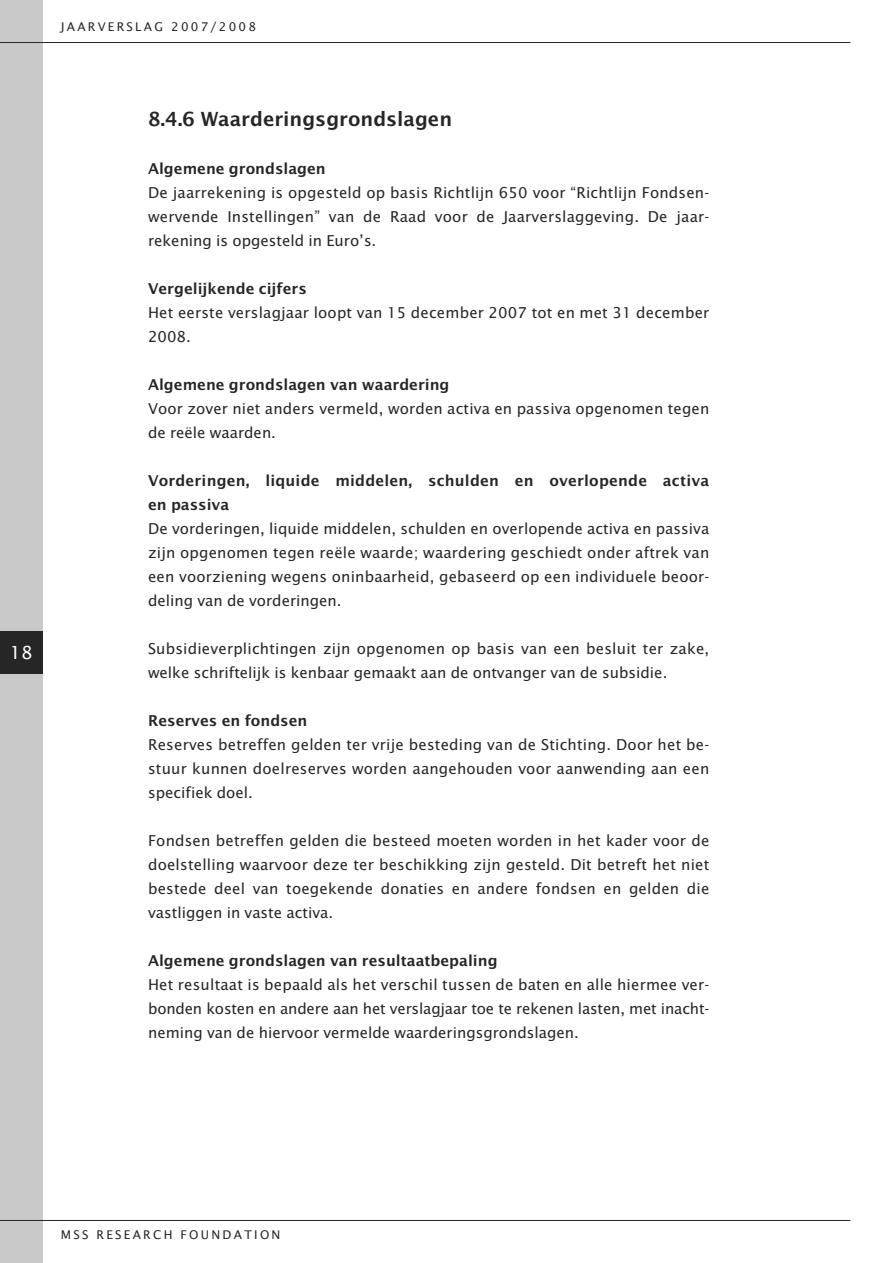
<style>
.page{position:relative;width:893px;height:1263px;background:#fff}
.page>*{position:absolute;margin:0;border:0;box-sizing:border-box;transform-origin:0 0}
.t1{font:600 19.5px "Lucida Sans";color:#272627}
.t2{font:18px "Lucida Sans";color:#fff}
.t3{font:15px/24px "Lucida Sans";letter-spacing:.01em;color:#272627;text-align:justify}
.t4{font:600 15px/24px "Lucida Sans";color:#272627}
.t5{font:12px "Lucida Sans";letter-spacing:.19em;color:#272627}
</style>
<div class="page">
<div style="left:0;top:0;width:43px;height:1263px;background:#c9c9c9"></div>
<div style="left:0;top:631px;width:43px;height:43px;background:#272627"></div>
<hr style="left:0;top:42px;width:850px;height:1px;background:#272627">
<hr style="left:0;top:1220px;width:850px;height:1px;background:#272627">
<p class="t5" style="left:61px;top:19px;width:197px">JAARVERSLAG 2007/2008</p>
<p class="t2" style="left:10px;top:642px;width:24px">18</p>
<h1 class="t1" style="left:148px;top:107px;width:306px">8.4.6 Waarderingsgrondslagen</h1>
<p class="t4" style="left:148px;top:156px;width:179px">Algemene grondslagen</p>
<p class="t3" style="left:148px;top:180px;width:563px">De jaarrekening is opgesteld op basis Richtlijn 650 voor “Richtlijn Fondsen&shy;wervende Instellingen” van de Raad voor de Jaarverslaggeving. De jaar&shy;rekening is opgesteld in Euro’s.</p>
<p class="t4" style="left:148px;top:276px;width:160px">Vergelijkende cijfers</p>
<p class="t3" style="left:148px;top:300px;width:563px">Het eerste verslagjaar loopt van 15 december 2007 tot en met 31 december<br>2008.</p>
<p class="t4" style="left:148px;top:372px;width:303px">Algemene grondslagen van waardering</p>
<p class="t3" style="left:148px;top:396px;width:563px">Voor zover niet anders vermeld, worden activa en passiva opgenomen tegen de reële waarden.</p>
<p class="t4" style="left:148px;top:468px;width:563px">Vorderingen, liquide middelen, schulden en overlopende activa en passiva</p>
<p class="t3" style="left:148px;top:516px;width:563px">De vorderingen, liquide middelen, schulden en overlopende activa en passiva zijn opgenomen tegen reële waarde; waardering geschiedt onder aftrek van een voorziening wegens oninbaarheid, gebaseerd op een individuele beoor&shy;deling van de vorderingen.</p>
<p class="t3" style="left:148px;top:636px;width:563px">Subsidieverplichtingen zijn opgenomen op basis van een besluit ter zake, welke schriftelijk is kenbaar gemaakt aan de ontvanger van de subsidie.</p>
<p class="t4" style="left:148px;top:708px;width:161px">Reserves en fondsen</p>
<p class="t3" style="left:148px;top:732px;width:563px">Reserves betreffen gelden ter vrije besteding van de Stichting. Door het be&shy;stuur kunnen doelreserves worden aangehouden voor aanwending aan een specifiek doel.</p>
<p class="t3" style="left:148px;top:828px;width:563px">Fondsen betreffen gelden die besteed moeten worden in het kader voor de doelstelling waarvoor deze ter beschikking zijn gesteld. Dit betreft het niet bestede deel van toegekende donaties en andere fondsen en gelden die vastliggen in vaste activa.</p>
<p class="t4" style="left:148px;top:948px;width:351px">Algemene grondslagen van resultaatbepaling</p>
<p class="t3" style="left:148px;top:972px;width:563px">Het resultaat is bepaald als het verschil tussen de baten en alle hiermee ver&shy;bonden kosten en andere aan het verslagjaar toe te rekenen lasten, met inacht&shy;neming van de hiervoor vermelde waarderingsgrondslagen.</p>
<p class="t5" style="left:61px;top:1228px;width:221px">MSS RESEARCH FOUNDATION</p>
</div>
